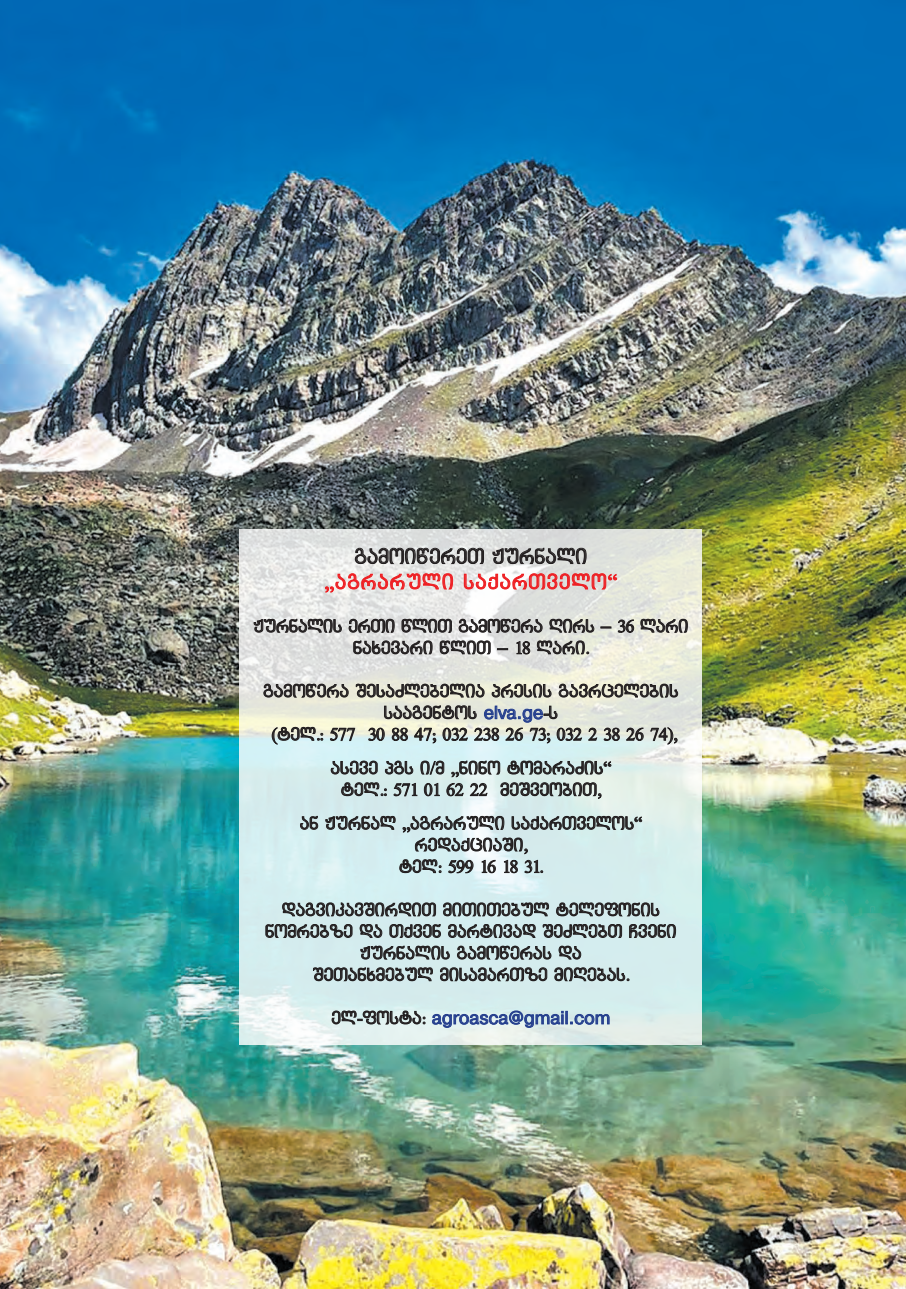
<style>
.page{position:relative;width:906px;height:1289px;background:#fff}
.page>*{position:absolute;margin:0;border:0;box-sizing:border-box;transform-origin:0 0}
.t1{font:21.15px "Kol Kheti Mtavr Normal";letter-spacing:.05em;color:#ee1f23}
.t2{font:21.15px "Kol Kheti Mtavr Normal";color:#231f20}
.t3{font:18px/21.6px "Kol Kheti Mtavr Normal";color:#231f20;text-align:center}
.t4{font:18px "Pragmatica C";color:#253f8e}
.s1{font-family:"Pragmatica C";color:#253f8e}
.s2{font-family:"Kol Kheti Mtavr Normal";color:#231f20}
</style>
<div class="page">
<img style="left:0;top:0;width:906px;height:1288px">
<svg style="left:240px;top:529px;width:462px;height:516px;background:#ddeae7"></svg>
<svg style="left:355px;top:548px;width:129px;height:16px;background:#989797"></svg>
<svg style="left:492px;top:548px;width:94px;height:16px;background:#959594"></svg>
<svg style="left:325px;top:573px;width:128px;height:19px;background:#eab1b1"></svg>
<svg style="left:464px;top:573px;width:153px;height:16px"></svg>
<svg style="left:254px;top:618px;width:88px;height:14px"></svg>
<svg style="left:349px;top:619px;width:45px;height:13px"></svg>
<svg style="left:401px;top:619px;width:51px;height:13px"></svg>
<svg style="left:459px;top:619px;width:83px;height:13px"></svg>
<svg style="left:549px;top:619px;width:45px;height:13px"></svg>
<svg style="left:600px;top:626px;width:11px;height:2px"></svg>
<svg style="left:618px;top:619px;width:16px;height:14px"></svg>
<svg style="left:640px;top:619px;width:48px;height:13px"></svg>
<svg style="left:353px;top:640px;width:79px;height:14px"></svg>
<svg style="left:440px;top:640px;width:50px;height:14px"></svg>
<svg style="left:497px;top:648px;width:11px;height:2px"></svg>
<svg style="left:516px;top:641px;width:14px;height:13px"></svg>
<svg style="left:537px;top:640px;width:52px;height:14px"></svg>
<svg style="left:263px;top:683px;width:86px;height:14px"></svg>
<svg style="left:356px;top:683px;width:128px;height:14px;background:#97968c"></svg>
<svg style="left:492px;top:683px;width:60px;height:14px"></svg>
<svg style="left:559px;top:683px;width:119px;height:14px;background:#98978d"></svg>
<svg style="left:272px;top:727px;width:51px;height:18px"></svg>
<svg style="left:626px;top:727px;width:17px;height:14px"></svg>
<svg style="left:650px;top:727px;width:27px;height:17px"></svg>
<svg style="left:330px;top:705px;width:290px;height:93px;background:#bac7c4"></svg>
<svg style="left:300px;top:816px;width:18px;height:13px"></svg>
<svg style="left:325px;top:815px;width:317px;height:58px;background:#b8cacc"></svg>
<svg style="left:282px;top:902px;width:154px;height:14px;background:#869394"></svg>
<svg style="left:443px;top:902px;width:106px;height:14px"></svg>
<svg style="left:556px;top:902px;width:104px;height:14px"></svg>
<svg style="left:265px;top:924px;width:87px;height:13px"></svg>
<svg style="left:360px;top:924px;width:22px;height:13px"></svg>
<svg style="left:389px;top:924px;width:52px;height:13px"></svg>
<svg style="left:448px;top:924px;width:88px;height:13px"></svg>
<svg style="left:543px;top:924px;width:79px;height:13px"></svg>
<svg style="left:629px;top:924px;width:47px;height:13px"></svg>
<svg style="left:360px;top:945px;width:90px;height:14px"></svg>
<svg style="left:457px;top:945px;width:95px;height:14px"></svg>
<svg style="left:558px;top:945px;width:23px;height:14px"></svg>
<svg style="left:313px;top:967px;width:120px;height:14px;background:#838e90"></svg>
<svg style="left:440px;top:967px;width:107px;height:14px"></svg>
<svg style="left:554px;top:967px;width:75px;height:14px"></svg>
<svg style="left:332px;top:1010px;width:93px;height:14px"></svg>
<svg style="left:432px;top:1010px;width:177px;height:52px;background:#aac3c2"></svg>
<p class="t2" style="left:354px;top:548px;width:234px">GAMOIWERET JURNALI</p>
<p class="t1" style="left:325px;top:573px;width:294px">„AGRARULI SAQARTVELO“</p>
<p class="t3" style="left:253px;top:617px;width:436px">JURNALIS ERTI WLIT GAMOWERA RIRS _ 36 LARI</p>
<p class="t3" style="left:353px;top:639px;width:237px">NAXEVARI WLIT _ 18 LARI.</p>
<p class="t3" style="left:263px;top:682px;width:417px">GAMOWERA SESAZLEBELIA PRESIS GAVRCELEBIS</p>
<p class="t3" style="left:384px;top:703px;width:176px">SAAGENTOS <span class="s1">elva.ge</span>-S</p>
<p class="t3" style="left:271px;top:725px;width:407px">(TEL.: 577 30 88 47; 032 238 26 73; 032 2 38 26 74),</p>
<p class="t3" style="left:330px;top:759px;width:282px">ASEVE PGS I/M „NINO TOMARAZIS“</p>
<p class="t3" style="left:341px;top:780px;width:261px">TEL.: 571 01 62 22 MESVEOBIT,</p>
<p class="t3" style="left:300px;top:814px;width:344px">AN JURNAL „AGRARULI SAQARTVELOS“</p>
<p class="t3" style="left:415px;top:836px;width:114px">REDAQCIASI,</p>
<p class="t3" style="left:399px;top:857px;width:145px">TEL: 599 16 18 31.</p>
<p class="t3" style="left:282px;top:900px;width:379px">DAGVIKAVSIRDIT MITITEBUL TELEFONIS</p>
<p class="t3" style="left:265px;top:922px;width:413px">NOMREBZE DA TQVEN MARTIVAD SEZLEBT CVENI<br>JURNALIS GAMOWERAS DA</p>
<p class="t3" style="left:313px;top:965px;width:318px">SETANXMEBUL MISAMARTZE MIREBAS.</p>
<p class="t4" style="left:331px;top:1008px;width:280px"><span class="s2">EL-FOSTA:</span> agroasca@gmail.com</p>
</div>
